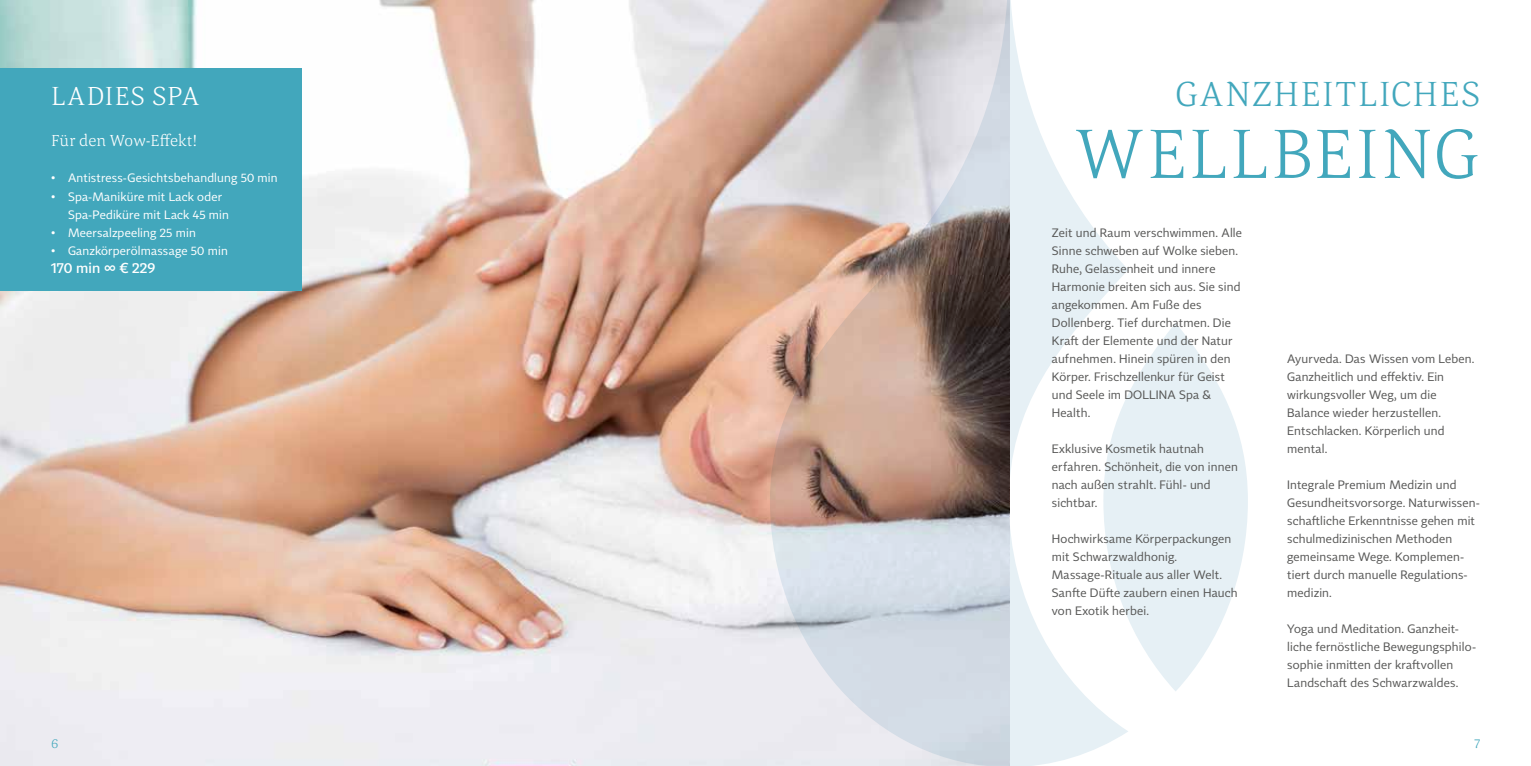
<style>
.page{position:relative;width:1531px;height:766px;background:#fff}
.page>*{position:absolute;margin:0;border:0;box-sizing:border-box;transform-origin:0 0}
.t1{font:300 72px "Corda";letter-spacing:.035em;color:#42a7bc}
.t2{font:300 36px "Corda";letter-spacing:.045em;color:#42a7bc}
.t3{font:300 27px "Corda";letter-spacing:.045em;color:#fff}
.t4{font:300 16.5px "Corda";letter-spacing:.005em;color:#fff}
.t5{font:500 14.25px "Tabac Sans";letter-spacing:.01em;color:#fff}
.t6{font:300 13.5px "Corda";color:#42a7bc}
.t7{font:12px/18px "Tabac Sans";letter-spacing:.015em;color:#575756}
.t8{font:12px/18px "Tabac Sans";letter-spacing:.015em;color:#fff}
</style>
<div class="page">
<img style="left:0;top:0;width:770px;height:765px">
<div style="left:1103px;top:323px;width:145px;height:368px;background:#e6f0f5;border-radius:50%"></div>
<svg style="left:770px;top:0;width:358px;height:765px"></svg>
<div style="left:0;top:68px;width:302px;height:222px;background:#42a7bc"></div>
<h3 class="t3" style="left:51px;top:78px;width:149px">LADIES SPA</h3>
<h3 class="t4" style="left:51px;top:130px;width:147px">Für den Wow-Effekt!</h3>
<p class="t8" style="left:51px;top:169px;width:228px">• Antistress-Gesichtsbehandlung 50 min</p>
<p class="t8" style="left:68px;top:187px;width:162px;text-indent:-17px">• Spa-Maniküre mit Lack oder<br>Spa-Pediküre mit Lack 45 min</p>
<p class="t8" style="left:51px;top:223px;width:146px">• Meersalzpeeling 25 min</p>
<p class="t8" style="left:51px;top:241px;width:178px">• Ganzkörperölmassage 50 min</p>
<p class="t5" style="left:51px;top:259px;width:106px">170 min ∞ € 229</p>
<h2 class="t2" style="left:1175px;top:70px;width:306px">GANZHEITLICHES</h2>
<h1 class="t1" style="left:1076px;top:106px;width:405px">WELLBEING</h1>
<p class="t7" style="left:1052px;top:223px;width:192px">Zeit und Raum verschwimmen. Alle<br>Sinne schweben auf Wolke sieben.<br>Ruhe, Gelassenheit und innere<br>Harmonie breiten sich aus. Sie sind angekommen. Am Fuße des<br>Dollenberg. Tief durchatmen. Die<br>Kraft der Elemente und der Natur aufnehmen. Hinein spüren in den<br>Körper. Frischzellenkur für Geist und Seele im DOLLINA Spa &amp;<br>Health.</p>
<p class="t7" style="left:1052px;top:439px;width:187px">Exklusive Kosmetik hautnah erfahren. Schönheit, die von innen nach außen strahlt. Fühl- und sichtbar.</p>
<p class="t7" style="left:1052px;top:529px;width:187px">Hochwirksame Körperpackungen mit Schwarzwaldhonig.<br>Massage-Rituale aus aller Welt.<br>Sanfte Düfte zaubern einen Hauch von Exotik herbei.</p>
<p class="t7" style="left:1287px;top:349px;width:189px">Ayurveda. Das Wissen vom Leben.<br>Ganzheitlich und effektiv. Ein wirkungsvoller Weg, um die<br>Balance wieder herzustellen.<br>Entschlacken. Körperlich und mental.</p>
<p class="t7" style="left:1287px;top:475px;width:194px">Integrale Premium Medizin und<br>Gesundheitsvorsorge. Naturwissen&shy;schaftliche Erkenntnisse gehen mit schulmedizinischen Methoden gemeinsame Wege. Komplemen&shy;tiert durch manuelle Regulations&shy;medizin.</p>
<p class="t7" style="left:1287px;top:619px;width:190px">Yoga und Meditation. Ganzheit&shy;liche fernöstliche Bewegungsphilo&shy;sophie inmitten der kraftvollen Landschaft des Schwarzwaldes.</p>
<p class="t6" style="left:51px;top:734px;width:9px">6</p>
<p class="t6" style="left:1473px;top:734px;width:9px">7</p>
</div>
